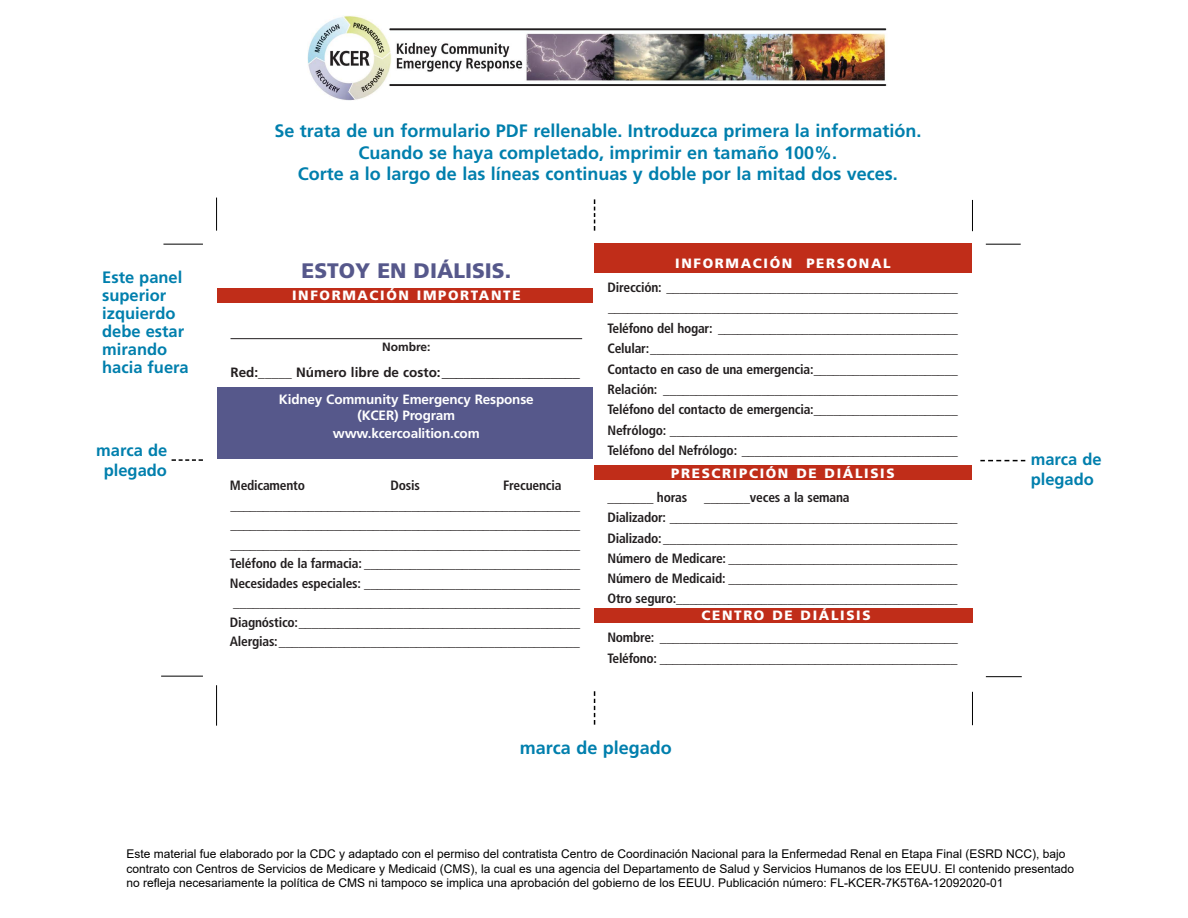
<style>
.page{position:relative;width:1188px;height:918px;background:#fff}
.page>*{position:absolute;margin:0;border:0;box-sizing:border-box;transform-origin:0 0}
.t1{font:900 21px "Frutiger";color:#56588b}
.t2{font:700 18px/21.6px "Frutiger";color:#007fad;text-align:center}
.t3{font:700 16.5px/18px "Frutiger";color:#007fad}
.t4{font:700 condensed 15px "Frutiger";color:#231f20}
.t5{font:700 condensed 13.5px/19.5px "Frutiger";letter-spacing:-.015em;color:#231f20;text-align:justify}
.t6{font:900 13.5px "Frutiger";letter-spacing:.12em;color:#fff}
.t7{font:700 13.5px/16.5px "Frutiger";letter-spacing:-.01em;color:#fff;text-align:center}
.t8{font:700 13.5px "Frutiger";color:#231f20}
.t9{font:12px/14.7px "Arial";color:#000}
.t10{font:700 12px "Frutiger";color:#231f20}
.s1{font-stretch:normal;font-size:13.5px}
</style>
<div class="page">
<hr style="left:986px;top:244px;width:35px;height:1px;background:#000">
<hr style="left:986px;top:676px;width:36px;height:1px;background:#000">
<svg style="left:980px;top:460px;width:45px;height:1px"></svg>
<hr style="left:972px;top:200px;width:1px;height:31px;background:#000">
<hr style="left:972px;top:692px;width:1px;height:33px;background:#000">
<hr style="left:231px;top:338px;width:351px;height:1px;background:#231f20">
<hr style="left:163px;top:244px;width:40px;height:1px;background:#000">
<hr style="left:161px;top:676px;width:42px;height:1px;background:#000">
<svg style="left:172px;top:459px;width:31px;height:2px"></svg>
<svg style="left:594px;top:199px;width:1px;height:32px"></svg>
<hr style="left:216px;top:198px;width:1px;height:33px;background:#000">
<svg style="left:594px;top:691px;width:1px;height:34px"></svg>
<hr style="left:216px;top:685px;width:1px;height:41px;background:#000">
<img style="left:308px;top:16px;width:579px;height:85px">
<div style="left:218px;top:288px;width:375px;height:14px;background:#c02d19"></div>
<div style="left:218px;top:387px;width:375px;height:72px;background:#56588b"></div>
<div style="left:594px;top:243px;width:378px;height:30px;background:#c02d19"></div>
<div style="left:594px;top:466px;width:378px;height:14px;background:#c02d19"></div>
<div style="left:594px;top:608px;width:379px;height:15px;background:#c02d19"></div>
<p class="t3" style="left:102px;top:270px;width:88px">Este panel superior izquierdo debe estar mirando hacia fuera</p>
<p class="t3" style="left:96px;top:441px;width:73px;line-height:19.8px;text-align:center">marca de plegado</p>
<h1 class="t2" style="left:274px;top:121px;width:649px">Se trata de un formulario PDF rellenable. Introduzca primera la informatión.<br>Cuando se haya completado, imprimir en tamaño 100%.<br>Corte a lo largo de las líneas continuas y doble por la mitad dos veces.</h1>
<h2 class="t1" style="left:302px;top:262px;width:211px">ESTOY EN DIÁLISIS.</h2>
<h3 class="t6" style="left:292px;top:290px;width:230px">INFORMACIÓN IMPORTANTE</h3>
<p class="t10" style="left:382px;top:342px;width:50px">Nombre:</p>
<p class="t8" style="left:231px;top:366px;width:110px">Red:_____ Númer</p>
<p class="t4" style="left:339px;top:365px;width:243px"><span class="s1">o libre de costo:</span>___________________</p>
<p class="t7" style="left:279px;top:392px;width:256px">Kidney Community Emergency Response (KCER) Program</p>
<p class="t7" style="left:333px;top:426px;width:148px">www.kcercoalition.com</p>
<p class="t5" style="left:230px;top:477px;width:77px">Medicamento</p>
<p class="t5" style="left:391px;top:477px;width:31px">Dosis</p>
<p class="t5" style="left:503px;top:477px;width:60px">Frecuencia</p>
<p class="t5" style="left:231px;top:496px;width:351px">______________________________________________________ ______________________________________________________ ______________________________________________________</p>
<p class="t5" style="left:230px;top:555px;width:352px">Teléfono de la farmacia: _________________________________</p>
<p class="t5" style="left:230px;top:574px;width:352px">Necesidades especiales: _________________________________</p>
<p class="t5" style="left:230px;top:613px;width:352px">Diagnóstico:___________________________________________</p>
<p class="t5" style="left:230px;top:633px;width:352px">Alergias:______________________________________________</p>
<p class="t5" style="left:233px;top:594px;width:348px">_____________________________________________________</p>
<h3 class="t6" style="left:675px;top:258px;width:217px">INFORMACIÓN PERSONAL</h3>
<p class="t5" style="left:607px;top:279px;width:352px">Dirección: _____________________________________________</p>
<p class="t5" style="left:607px;top:319px;width:352px">Teléfono del hogar: _____________________________________</p>
<p class="t5" style="left:607px;top:340px;width:352px">Celular:_______________________________________________</p>
<p class="t5" style="left:607px;top:360px;width:352px">Contacto en caso de una emergencia:______________________</p>
<p class="t5" style="left:607px;top:381px;width:352px">Relación: _____________________________________________</p>
<p class="t5" style="left:607px;top:401px;width:352px">Teléfono del contacto de emergencia:______________________</p>
<p class="t5" style="left:607px;top:421px;width:352px">Nefrólogo: ____________________________________________</p>
<p class="t5" style="left:607px;top:442px;width:352px">Teléfono del Nefrólogo: _________________________________</p>
<h3 class="t6" style="left:671px;top:468px;width:225px">PRESCRIPCIÓN DE DIÁLISIS</h3>
<p class="t5" style="left:607px;top:489px;width:81px">_______ horas</p>
<p class="t5" style="left:704px;top:489px;width:147px">_______veces a la semana</p>
<p class="t5" style="left:607px;top:509px;width:352px">Dializador: ____________________________________________</p>
<p class="t5" style="left:607px;top:529px;width:352px">Dializado: _____________________________________________</p>
<p class="t5" style="left:607px;top:549px;width:352px">Número de Medicare: ___________________________________</p>
<p class="t5" style="left:607px;top:570px;width:352px">Número de Medicaid: ___________________________________</p>
<p class="t5" style="left:607px;top:590px;width:352px">Otro seguro:___________________________________________</p>
<h3 class="t6" style="left:701px;top:610px;width:171px">CENTRO DE DIÁLISIS</h3>
<p class="t5" style="left:607px;top:629px;width:352px">Nombre: ______________________________________________</p>
<p class="t5" style="left:607px;top:649px;width:352px">Teléfono: ______________________________________________</p>
<p class="t5" style="left:608px;top:299px;width:351px">______________________________________________________</p>
<p class="t2" style="left:520px;top:738px;width:153px">marca de plegado</p>
<p class="t3" style="left:1031px;top:451px;width:73px;line-height:19.8px">marca de plegado</p>
<p class="t9" style="left:127px;top:846px;width:949px">Este material fue elaborado por la CDC y adaptado con el permiso del contratista Centro de Coordinación Nacional para la Enfermedad Renal en Etapa Final (ESRD NCC), bajo contrato con Centros de Servicios de Medicare y Medicaid (CMS), la cual es una agencia del Departamento de Salud y Servicios Humanos de los EEUU. El contenido presentado no refleja necesariamente la política de CMS ni tampoco se implica una aprobación del gobierno de los EEUU. Publicación número: FL-KCER-7K5T6A-12092020-01</p>
</div>
